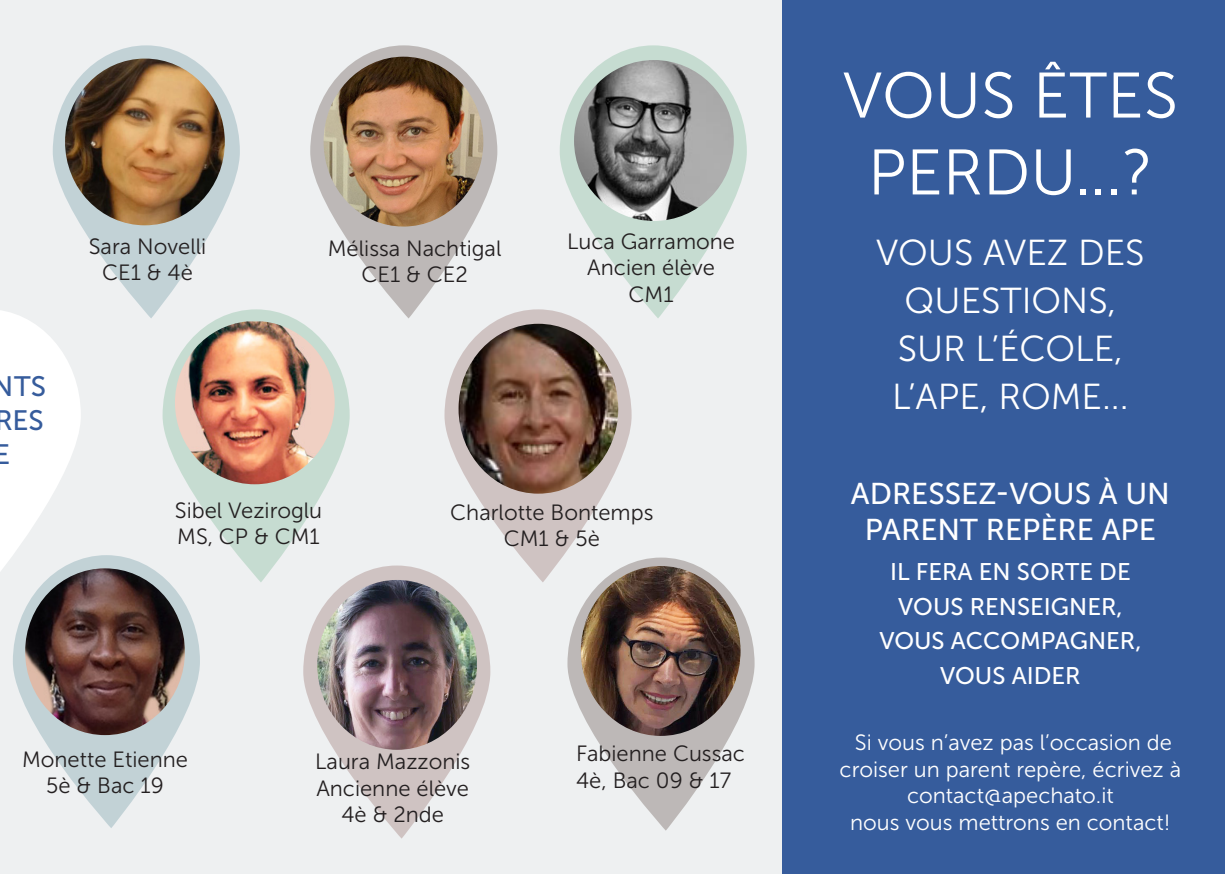
<style>
.page{position:relative;width:1225px;height:874px;background:#fff}
.page>*{position:absolute;margin:0;border:0;box-sizing:border-box;transform-origin:0 0}
.Titre{font:64px/76.8px "Museo Sans 300";color:#fff;text-align:center}
.Titre-2{font:36px/48px "Museo Sans 300";color:#fff;text-align:center}
.sous_titre{font:30px/36px "Museo Sans 500";color:#fff;text-align:center}
.t1{font:28px/33.6px "Museo Sans 500";color:#365c9c;text-align:justify}
.sous_titre-2{font:24px "Museo Sans 500";color:#fff}
.t2{font:22px/26.4px "Museo Sans 300";color:#231f20;text-align:center}
.t3{font:22px/26.4px "Museo Sans 300";color:#fff;text-align:center}
</style>
<div class="page">
<div style="left:0;top:0;width:814px;height:873px;background:#eef0f1"></div>
<div style="left:782px;top:0;width:443px;height:873px;background:#365c9c"></div>
<svg style="left:310px;top:45px;width:187px;height:273px"></svg>
<img style="left:323px;top:57px;width:160px;height:169px">
<svg style="left:560px;top:45px;width:187px;height:273px"></svg>
<img style="left:574px;top:60px;width:160px;height:161px;border-radius:80px">
<svg style="left:163px;top:309px;width:187px;height:273px"></svg>
<img style="left:175px;top:321px;width:160px;height:163px">
<svg style="left:444px;top:309px;width:187px;height:273px"></svg>
<img style="left:458px;top:323px;width:160px;height:170px">
<svg style="left:567px;top:557px;width:187px;height:273px"></svg>
<img style="left:581px;top:565px;width:159px;height:170px">
<svg style="left:0;top:310px;width:81px;height:261px"></svg>
<svg style="left:53px;top:45px;width:187px;height:273px"></svg>
<img style="left:65px;top:59px;width:160px;height:166px">
<svg style="left:303px;top:565px;width:187px;height:273px"></svg>
<img style="left:317px;top:579px;width:160px;height:170px">
<svg style="left:13px;top:555px;width:187px;height:272px"></svg>
<img style="left:25px;top:568px;width:160px;height:166px">
<p class="t1" style="left:-7px;top:370px;width:55px">NTS RES E</p>
<p class="t2" style="left:89px;top:233px;width:119px">Sara Novelli</p>
<p class="t2" style="left:102px;top:260px;width:92px">CE1 &amp; 4è</p>
<p class="t2" style="left:328px;top:235px;width:175px">Mélissa Nachtigal</p>
<p class="t2" style="left:361px;top:261px;width:108px">CE1 &amp; CE2</p>
<p class="t2" style="left:567px;top:228px;width:170px">Luca Garramone</p>
<p class="t2" style="left:587px;top:255px;width:129px">Ancien élève</p>
<p class="t2" style="left:628px;top:281px;width:47px">CM1</p>
<p class="t2" style="left:175px;top:497px;width:149px">Sibel Veziroglu</p>
<p class="t2" style="left:177px;top:523px;width:144px">MS, CP &amp; CM1</p>
<p class="t2" style="left:450px;top:498px;width:205px">Charlotte Bontemps</p>
<p class="t2" style="left:504px;top:525px;width:98px">CM1 &amp; 5è</p>
<p class="t2" style="left:22px;top:745px;width:167px">Monette Etienne<br>5è &amp; Bac 19</p>
<p class="t2" style="left:315px;top:748px;width:157px">Laura Mazzonis</p>
<p class="t2" style="left:316px;top:774px;width:154px">Ancienne élève</p>
<p class="t2" style="left:341px;top:801px;width:104px">4è &amp; 2nde</p>
<p class="t2" style="left:576px;top:740px;width:170px">Fabienne Cussac</p>
<p class="t2" style="left:576px;top:766px;width:156px">4è, Bac 09 &amp; 17</p>
<p class="Titre" style="left:842px;top:58px;width:337px">VOUS ÊTES<br>PERDU...?</p>
<p class="Titre-2" style="left:876px;top:229px;width:270px">VOUS AVEZ DES<br>QUESTIONS,</p>
<p class="Titre-2" style="left:898px;top:325px;width:227px">SUR L’ÉCOLE,</p>
<p class="Titre-2" style="left:892px;top:373px;width:238px">L’APE, ROME...</p>
<p class="sous_titre" style="left:851px;top:475px;width:320px">ADRESSEZ-VOUS À UN<br>PARENT REPÈRE APE</p>
<p class="sous_titre-2" style="left:890px;top:558px;width:242px">IL FERA EN SORTE DE</p>
<p class="sous_titre-2" style="left:898px;top:593px;width:226px">VOUS RENSEIGNER,</p>
<p class="sous_titre-2" style="left:879px;top:627px;width:264px">VOUS ACCOMPAGNER,</p>
<p class="sous_titre-2" style="left:940px;top:662px;width:142px">VOUS AIDER</p>
<p class="t3" style="left:839px;top:729px;width:343px">Si vous n’avez pas l’occasion de croiser un parent repère, écrivez à contact@apechato.it</p>
<p class="t3" style="left:850px;top:808px;width:322px">nous vous mettrons en contact!</p>
</div>
